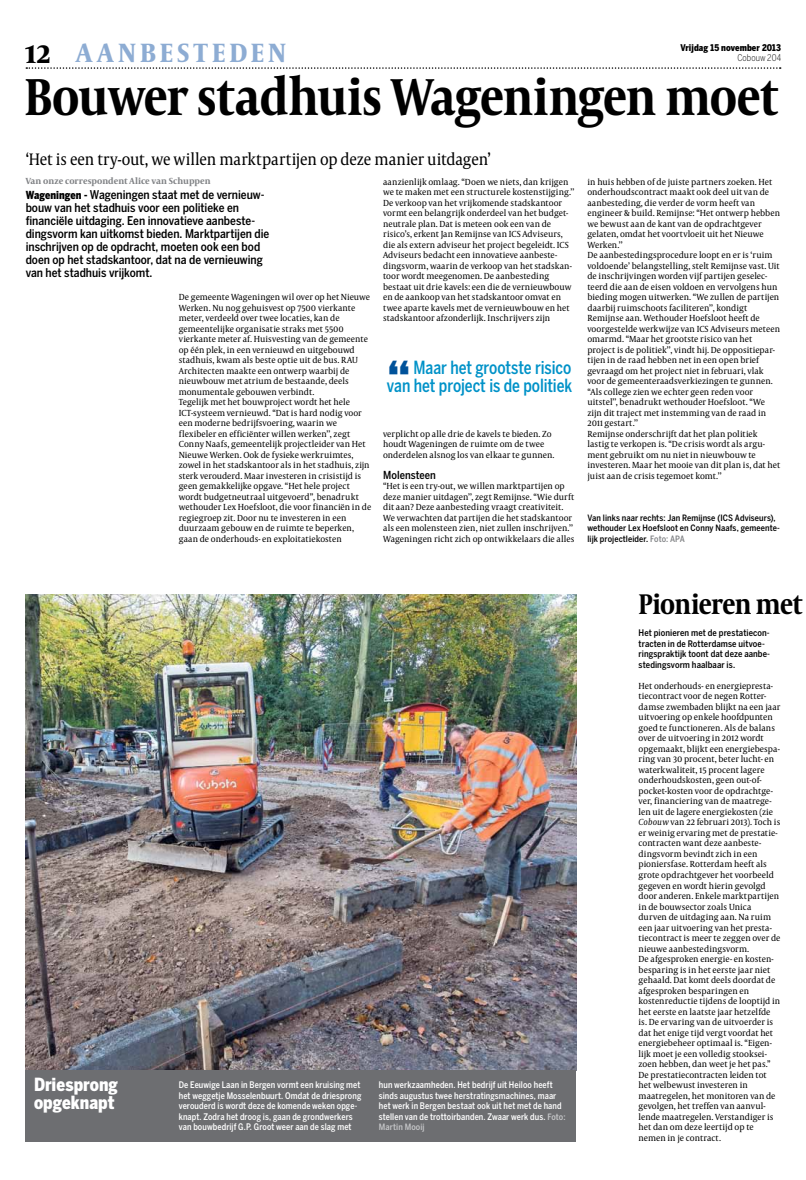
<style>
.page{position:relative;width:806px;height:1180px;background:#fff}
.page>*{position:absolute;margin:0;border:0;box-sizing:border-box;transform-origin:0 0}
.t1{font:700 53px "Capitolium News";letter-spacing:-.025em;color:#000;scale:.85 1}
.t2{font:900 45px "Benton Sans Cond";color:#00529a}
.t3{font:700 29px "Capitolium News";letter-spacing:-.03em;color:#000;scale:.85 1}
.t4{font:700 27px "Capitolium Head";letter-spacing:.155em;color:#8dacd3;scale:.96 1}
.t5{font:500 18px/18px "Benton Sans Cond";letter-spacing:-.005em;color:#0092c8;text-align:right;scale:.9 1}
.t6{font:900 18px/18px "Benton Sans Cond";color:#fff;scale:.96 1}
.t7{font:17px "Capitolium News";letter-spacing:-.01em;color:#000;scale:.9 1}
.t8{font:500 12px/13px "Benton Sans Cond";color:#000}
.t9{font:500 11px "Benton Sans Cond";letter-spacing:.005em;color:#000}
.t10{font:900 9.2px "Benton Sans Cond";letter-spacing:.01em;color:#000;scale:.96 1}
.t11{font:300 9.2px "Benton Sans Cond";letter-spacing:.015em;color:#000;scale:.96 1}
.t12{font:9px/10.5px "Capitolium News";letter-spacing:.005em;color:#000;scale:.96 1}
.t13{font:500 9px/10.5px "Benton Sans Cond";letter-spacing:.01em;color:#fff;scale:.96 1}
.t14{font:500 9px/10.5px "Benton Sans Cond";letter-spacing:.01em;color:#000}
.t15{font:700 9px "Capitolium News";color:#808285;scale:.96 1}
.t16{font:500 8.7px/10.5px "Benton Sans Cond";letter-spacing:.01em;color:#000}
.t17{font:500 8.7px "Benton Sans Cond";letter-spacing:.01em;color:#c7c8ca}
.s1{font-size:29px;color:#000}
.s2{font-weight:900;font-size:11px}
.s3{color:#808285}
.s4{font-size:8.7px;color:#c7c8ca}
.s5{font-style:italic}
</style>
<div class="page">
<svg style="left:26px;top:67px;width:754px;height:2px"></svg>
<img style="left:26px;top:594px;width:549px;height:475px">
<div style="left:26px;top:1069px;width:549px;height:71px;background:#6d6e71"></div>
<h3 class="t4" style="left:26px;top:38px;width:273px"><span class="s1">12</span> AANBESTEDEN</h3>
<p class="t10" style="left:680px;top:42px;width:106px">Vrijdag 15 november 2013</p>
<p class="t11" style="left:736px;top:53px;width:47px">Cobouw 204</p>
<h1 class="t1" style="left:24px;top:68px;width:887px">Bouwer stadhuis Wageningen moet</h1>
<h3 class="t7" style="left:26px;top:149px;width:518px">‘Het is een try-out, we willen marktpartijen op deze manier uitdagen’</h3>
<p class="t15" style="left:26px;top:176px;width:194px">Van onze correspondent Alice van Schuppen</p>
<p class="t8" style="left:26px;top:188px;width:245px"><span class="s2">Wageningen -</span> Wageningen staat met de vernieuw&shy;bouw van het stadhuis voor een politieke en financiële uitdaging. Een innovatieve aanbeste&shy;dingsvorm kan uitkomst bieden. Marktpartijen die inschrijven op de opdracht, moeten ook een bod doen op het stadskantoor, dat na de vernieuwing van het stadhuis vrijkomt.</p>
<p class="t12" style="left:179px;top:292px;width:202px">De gemeente Wageningen wil over op het Nieuwe Werken. Nu nog gehuisvest op 7500 vierkante meter, verdeeld over twee locaties, kan de gemeentelijke organisatie straks met 5500 vierkante meter af. Huisvesting van de gemeente op één plek, in een vernieuwd en uitgebouwd stadhuis, kwam als beste optie uit de bus. RAU Architecten maakte een ontwerp waarbij de nieuwbouw met atrium de bestaande, deels monumentale gebouwen verbindt.<br>Tegelijk met het bouwproject wordt het hele ICT-systeem vernieuwd. “Dat is hard nodig voor een moderne bedrijfsvoering, waarin we flexibeler en efficiënter willen werken’’, zegt Conny Naafs, gemeentelijk projectleider van Het Nieuwe Werken. Ook de fysieke werkruimtes, zowel in het stadskantoor als in het stadhuis, zijn sterk verouderd. Maar investeren in crisistijd is geen gemakkelijke opgave. “Het hele project wordt budgetneutraal uitgevoerd’’, benadrukt wethouder Lex Hoefsloot, die voor financiën in de regiegroep zit. Door nu te investeren in een duurzaam gebouw en de ruimte te beperken, gaan de onderhouds- en exploitatiekosten</p>
<p class="t12" style="left:383px;top:176px;width:201px">aanzienlijk omlaag. “Doen we niets, dan krijgen we te maken met een structurele kostenstijging.’’ De verkoop van het vrijkomende stadskantoor vormt een belangrijk onderdeel van het budget&shy;neutrale plan. Dat is meteen ook een van de risico’s, erkent Jan Remijnse van ICS Adviseurs, die als extern adviseur het project begeleidt. ICS Adviseurs bedacht een innovatieve aanbeste&shy;dingsvorm, waarin de verkoop van het stadskan&shy;toor wordt meegenomen. De aanbesteding bestaat uit drie kavels: een die de vernieuwbouw en de aankoop van het stadskantoor omvat en twee aparte kavels met de vernieuwbouw en het stadskantoor afzonderlijk. Inschrijvers zijn</p>
<h2 class="t2" style="left:387px;top:351px;width:24px">“</h2>
<h3 class="t5" style="left:387px;top:359px;width:207px">Maar het grootste risico van het project is de politiek</h3>
<p class="t12" style="left:383px;top:428px;width:180px">verplicht op alle drie de kavels te bieden. Zo houdt Wageningen de ruimte om de twee onderdelen alsnog los van elkaar te gunnen.</p>
<p class="t9" style="left:383px;top:468px;width:54px">Molensteen</p>
<p class="t12" style="left:383px;top:481px;width:201px">“Het is een try-out, we willen marktpartijen op deze manier uitdagen’’, zegt Remijnse. “Wie durft dit aan? Deze aanbesteding vraagt creativiteit.<br>We verwachten dat partijen die het stadskantoor als een molensteen zien, niet zullen inschrijven.’’ Wageningen richt zich op ontwikkelaars die alles</p>
<p class="t12" style="left:587px;top:176px;width:202px">in huis hebben of de juiste partners zoeken. Het onderhoudscontract maakt ook deel uit van de aanbesteding, die verder de vorm heeft van engineer &amp; build. Remijnse: “Het ontwerp hebben we bewust aan de kant van de opdrachtgever gelaten, omdat het voortvloeit uit het Nieuwe Werken.’’<br>De aanbestedingsprocedure loopt en er is ‘ruim voldoende’ belangstelling, stelt Remijnse vast. Uit de inschrijvingen worden vijf partijen geselec&shy;teerd die aan de eisen voldoen en vervolgens hun bieding mogen uitwerken. “We zullen de partijen daarbij ruimschoots faciliteren’’, kondigt Remijnse aan. Wethouder Hoefsloot heeft de voorgestelde werkwijze van ICS Adviseurs meteen omarmd. “Maar het grootste risico van het project is de politiek’’, vindt hij. De oppositiepar&shy;tijen in de raad hebben net in een open brief gevraagd om het project niet in februari, vlak voor de gemeenteraadsverkiezingen te gunnen. “Als college zien we echter geen reden voor uitstel’’, benadrukt wethouder Hoefsloot. “We zijn dit traject met instemming van de raad in 2011 gestart.’’<br>Remijnse onderschrijft dat het plan politiek lastig te verkopen is. “De crisis wordt als argu&shy;ment gebruikt om nu niet in nieuwbouw te investeren. Maar het mooie van dit plan is, dat het juist aan de crisis tegemoet komt.’’</p>
<p class="t16" style="left:587px;top:512px;width:194px">Van links naar rechts: Jan Remijnse (ICS Adviseurs), wethouder Lex Hoefsloot en Conny Naafs, gemeente&shy;lijk projectleider. <span class="s3">Foto: APA</span></p>
<h3 class="t6" style="left:34px;top:1075px;width:89px">Driesprong opgeknapt</h3>
<p class="t13" style="left:179px;top:1079px;width:192px">De Eeuwige Laan in Bergen vormt een kruising met het weggetje Mosselenbuurt. Omdat de driesprong verouderd is wordt deze de komende weken opge&shy;knapt. Zodra het droog is, gaan de grondwerkers van bouwbedrijf G.P. Groot weer aan de slag met</p>
<p class="t13" style="left:378px;top:1079px;width:196px">hun werkzaamheden. Het bedrijf uit Heiloo heeft sinds augustus twee herstratingsmachines, maar het werk in Bergen bestaat ook uit het met de hand stellen van de trottoirbanden. Zwaar werk dus. <span class="s4">Foto:</span></p>
<p class="t17" style="left:378px;top:1121px;width:47px">Martin Mooij</p>
<h3 class="t3" style="left:638px;top:588px;width:194px">Pionieren met</h3>
<p class="t14" style="left:638px;top:628px;width:133px">Het pionieren met de prestatiecon&shy;tracten in de Rotterdamse uitvoe&shy;ringspraktijk toont dat deze aanbe&shy;stedingsvorm haalbaar is.</p>
<p class="t12" style="left:638px;top:680px;width:149px">Het onderhouds- en energiepresta&shy;tiecontract voor de negen Rotter&shy;damse zwembaden blijkt na een jaar uitvoering op enkele hoofdpunten goed te functioneren. Als de balans over de uitvoering in 2012 wordt opgemaakt, blijkt een energiebespa&shy;ring van 30 procent, beter lucht- en waterkwaliteit, 15 procent lagere onderhoudskosten, geen out-of&shy;pocket-kosten voor de opdrachtge&shy;ver, financiering van de maatrege&shy;len uit de lagere energiekosten (zie <span class="s5">Cobouw</span> van 22 februari 2013). Toch is er weinig ervaring met de prestatie&shy;contracten want deze aanbeste&shy;dingsvorm bevindt zich in een pioniersfase. Rotterdam heeft als grote opdrachtgever het voorbeeld gegeven en wordt hierin gevolgd door anderen. Enkele marktpartijen in de bouwsector zoals Unica durven de uitdaging aan. Na ruim een jaar uitvoering van het presta&shy;tiecontract is meer te zeggen over de nieuwe aanbestedingsvorm.<br>De afgesproken energie- en kosten&shy;besparing is in het eerste jaar niet gehaald. Dat komt deels doordat de afgesproken besparingen en kostenreductie tijdens de looptijd in het eerste en laatste jaar hetzelfde is. De ervaring van de uitvoerder is dat het enige tijd vergt voordat het energiebeheer optimaal is. “Eigen&shy;lijk moet je een volledig stooksei&shy;zoen hebben, dan weet je het pas.” De prestatiecontracten leiden tot het welbewust investeren in maatregelen, het monitoren van de gevolgen, het treffen van aanvul&shy;lende maatregelen. Verstandiger is het dan om deze leertijd op te nemen in je contract.</p>
</div>
